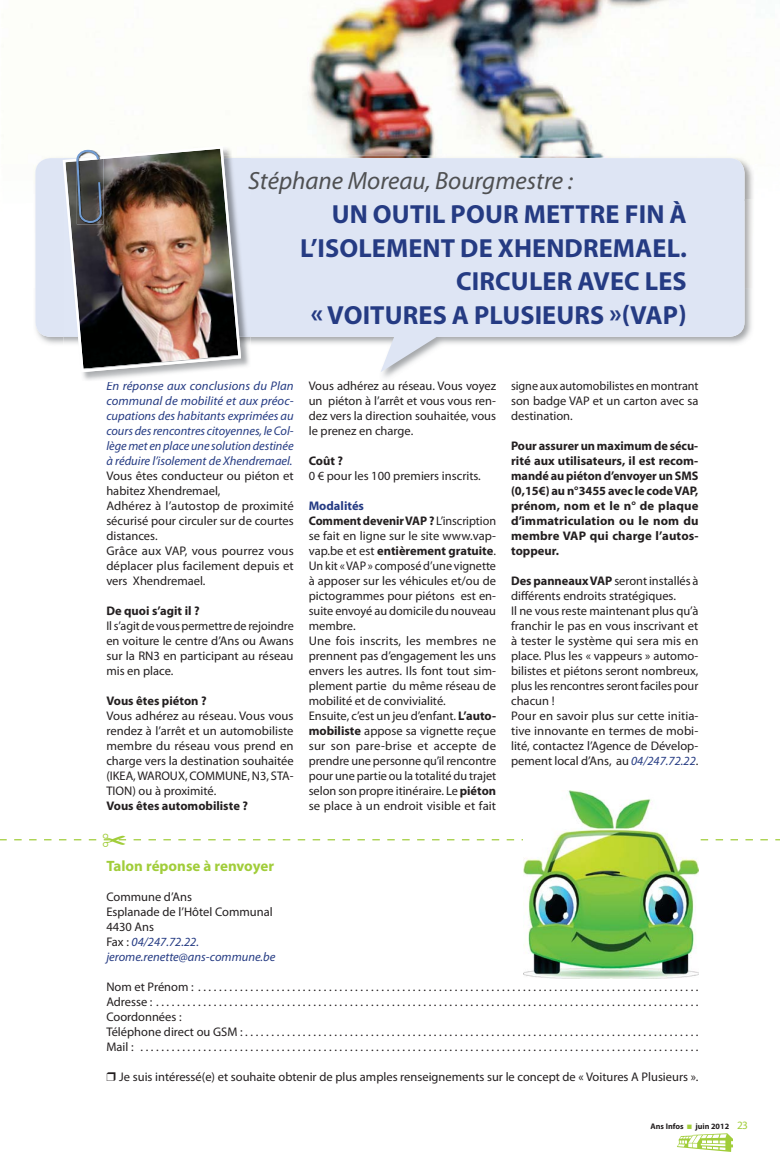
<style>
.page{position:relative;width:780px;height:1170px;background:#fff}
.page>*{position:absolute;margin:0;border:0;box-sizing:border-box;transform-origin:0 0}
.t1{font:700 26.25px/33.8px "Myriad Pro";letter-spacing:.005em;color:#253b83;text-align:right}
.t2{font:italic 25px "Myriad Pro";color:#4f5052}
.t3{font:700 15px "Myriad Pro";color:#a1cd3a}
.t4{font:12.5px/15px "Myriad Pro";color:#231f20}
.t5{font:700 12.5px/15px "Myriad Pro";color:#231f20;text-align:justify}
.t6{font:italic 12.5px/15px "Myriad Pro";color:#253b83;text-align:justify}
.t7{font:700 8.12px "Myriad Pro";color:#231f20}
.s1{font-weight:700;color:#253b83}
.s2{font-weight:700}
.s3{font-style:italic;color:#253b83}
.s4{font-family:"Myriad MM.400.600.";font-weight:400;font-size:11.25px;color:#a1cd3a}
</style>
<div class="page">
<img style="left:306px;top:0;width:363px;height:156px">
<img style="left:523px;top:790px;width:175px;height:188px">
<img style="left:35px;top:288px;width:717px;height:90px">
<img style="left:34px;top:157px;width:29px;height:27px">
<img style="left:251px;top:156px;width:502px;height:43px">
<img style="left:744px;top:199px;width:9px;height:89px">
<div style="left:35px;top:158px;width:709px;height:179px;background:#dee5f4;border-radius:15px"></div>
<svg style="left:380px;top:337px;width:63px;height:35px"></svg>
<img style="left:63px;top:157px;width:187px;height:223px">
<img style="left:248px;top:171px;width:2px;height:23px">
<img style="left:63px;top:148px;width:178px;height:224px">
<svg style="left:77px;top:148px;width:26px;height:76px;background:#62676d"></svg>
<svg style="left:0;top:833px;width:780px;height:13px"></svg>
<svg style="left:677px;top:1133px;width:56px;height:18px"></svg>
<h2 class="t2" style="left:248px;top:171px;width:326px">Stéphane Moreau, Bourgmestre :</h2>
<h1 class="t1" style="left:300px;top:200px;width:388px">UN OUTIL POUR METTRE FIN À<br>L’ISOLEMENT DE XHENDREMAEL.<br>CIRCULER AVEC LES<br>« VOITURES A PLUSIEURS »(VAP)</h1>
<p class="t6" style="left:106px;top:380px;width:189px">En r ponse aux conc usions du Plan communal de mobilité et aux préoc&shy;cupations des habitants exprimées au cours des rencontres citoyennes, le Col&shy;lège met en place une solution destinée à réduire l’isolement de Xhendremael.</p>
<p class="t4" style="left:106px;top:470px;width:189px">Vous êtes conducteur ou piéton et habitez Xhendremael,<br>Adhérez à l’autostop de proximité sécurisé pour circuler sur de courtes distances.<br>Grâce aux VAP, vous pourrez vous déplacer plus facilement depuis et vers Xhendremael.</p>
<p class="t5" style="left:106px;top:605px;width:95px">De quoi s’agit il ?</p>
<p class="t4" style="left:106px;top:620px;width:189px;text-align:justify">Il s’agit de vous permettre de rejoindre en voiture le centre d’Ans ou Awans sur la RN3 en participant au réseau mis en place.</p>
<p class="t5" style="left:106px;top:695px;width:102px">Vous êtes piéton ?</p>
<p class="t4" style="left:106px;top:710px;width:189px;text-align:justify">Vous adhérez au réseau. Vous vous rendez à l’arrêt et un automobiliste membre du réseau vous prend en charge vers la destination souhaitée (IKEA, WAROUX, COMMUNE, N3, STA-TION) ou à proximité.</p>
<p class="t5" style="left:106px;top:800px;width:143px">Vous êtes automobiliste ?</p>
<p class="t6" style="left:127px;top:380px;width:7px">é</p>
<p class="t6" style="left:214px;top:380px;width:4px">l</p>
<p class="t4" style="left:309px;top:380px;width:189px;text-align:justify">Vous adhérez au réseau. Vous voyez un piéton à l’arrêt et vous vous ren&shy;dez vers la direction souhaitée, vous le prenez en charge.</p>
<p class="t5" style="left:309px;top:455px;width:36px">Coût ?</p>
<p class="t4" style="left:309px;top:470px;width:174px">0 € pour les 100 premiers inscrits.</p>
<p class="t4" style="left:309px;top:500px;width:189px"><span class="s1">Modalités<br></span><span class="s2">Comment devenir VAP ?</span> L’inscription se fait en ligne sur le site www.vap&shy;vap.be et est <span class="s2">entièrement gratuite</span>.<br>Un kit « VAP » composé d’une vignette à apposer sur les véhicules et/ou de pictogrammes pour piétons est en&shy;suite envoyé au domicile du nouveau membre.<br>Une fois inscrits, les membres ne prennent pas d’engagement les uns envers les autres. Ils font tout sim&shy;plement partie du même réseau de mobilité et de convivialité.<br>Ensuite, c’est un jeu d’enfant. <span class="s2">L’auto&shy;mobiliste</span> appose sa vignette reçue sur son pare-brise et accepte de prendre une personne qu’il rencontre pour une partie ou la totalité du trajet selon son propre itinéraire. Le <span class="s2">piéton </span>se place à un endroit visible et fait</p>
<p class="t4" style="left:511px;top:380px;width:189px;text-align:justify">signe aux automobilistes en montrant son badge VAP et un carton avec sa destination.</p>
<p class="t5" style="left:511px;top:440px;width:189px">Pour assurer un maximum de sécu&shy;rité aux utilisateurs, il est recom&shy;mandé au piéton d’envoyer un SMS (0,15€) au n°3455 avec le code VAP, prénom, nom et le n° de plaque d’immatriculation ou le nom du membre VAP qui charge l’autos&shy;toppeur.</p>
<p class="t4" style="left:511px;top:575px;width:189px"><span class="s2">Des panneaux VAP</span> seront installés à différents endroits stratégiques.<br>Il ne vous reste maintenant plus qu’à franchir le pas en vous inscrivant et à tester le système qui sera mis en place. Plus les « vappeurs » automo&shy;bilistes et piétons seront nombreux, plus les rencontres seront faciles pour chacun !<br>Pour en savoir plus sur cette initia&shy;tive innovante en termes de mobi&shy;lité, contactez l’Agence de Dévelop&shy;pement local d’Ans, au <span class="s3">04/247.72.22</span>.</p>
<p class="t3" style="left:106px;top:859px;width:169px">Talon réponse à renvoyer</p>
<p class="t4" style="left:106px;top:890px;width:170px">Commune d’Ans<br>Esplanade de l’Hôtel Communal<br>4430 Ans<br>Fax : <span class="s3">04/247.72.22. jerome.renette@ans-commune.be</span></p>
<p class="t4" style="left:106px;top:980px;width:593px">Nom et Prénom : ................................................................................................<br>Adresse : ........................................................................................................<br>Coordonnées :<br>Téléphone direct ou GSM : . . . . . . . . . . . . . . . . . . . . . . . . . . . . . . . . . . . . . . . . . . . . . . . . . . . . . . . . . . . . . . . . . . . . . . . . . . . . . . . . . . . . . . .<br>Mail : ...........................................................................................................</p>
<p class="t4" style="left:119px;top:1070px;width:580px">Je suis intéressé(e) et souhaite obtenir de plus amples renseignements sur le concept de « Voitures A Plusieurs ».</p>
<p class="t7" style="left:650px;top:1123px;width:35px">Ans Infos</p>
<p class="t7" style="left:695px;top:1123px;width:54px">juin 2012 <span class="s4">23</span></p>
</div>
